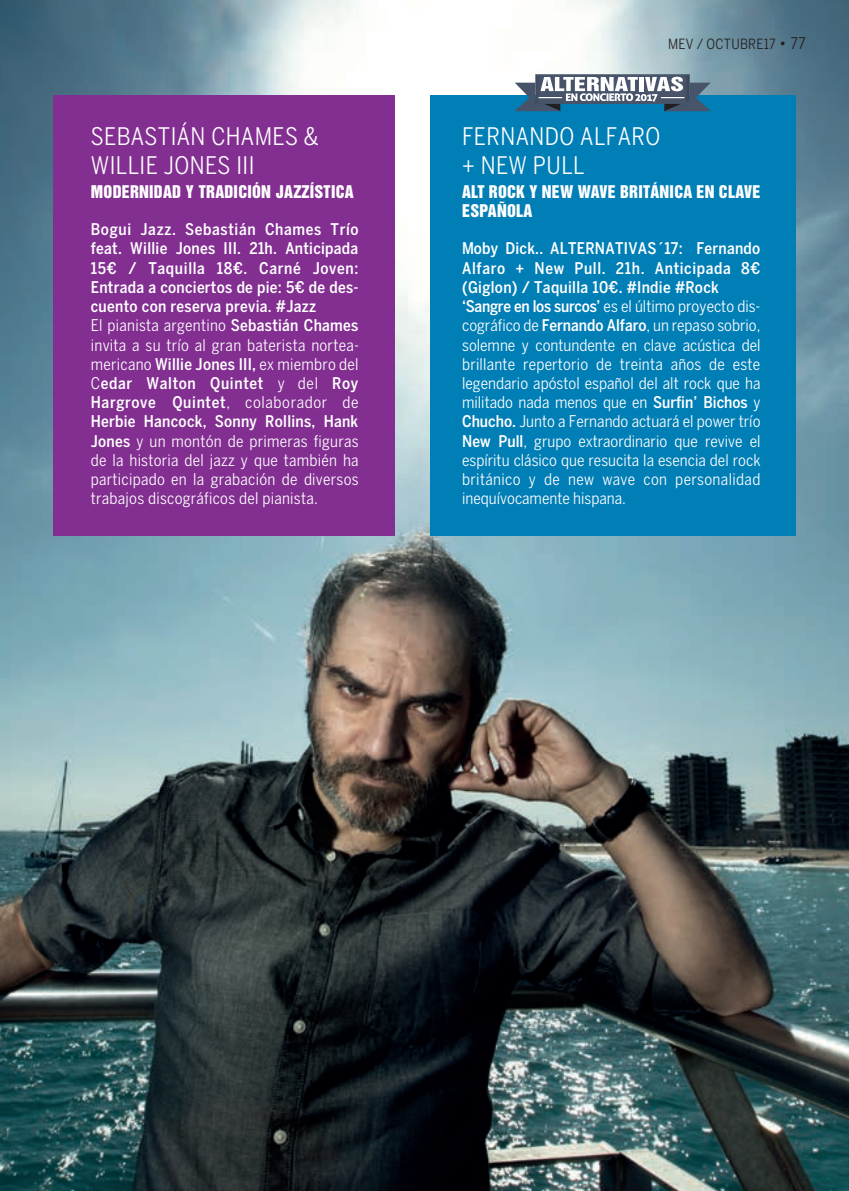
<style>
.page{position:relative;width:849px;height:1191px;background:#fff}
.page>*{position:absolute;margin:0;border:0;box-sizing:border-box;transform-origin:0 0}
.t1{font:condensed 24px/28.8px "Benton Sans";letter-spacing:.015em;color:#fff}
.t2{font:condensed 16px/19.2px "Benton Sans";color:#fff}
.t3{font:500 condensed 16px/19.2px "Benton Sans";letter-spacing:.015em;color:#fff}
.t4{font:16px/19.2px "Helvetica Inserat";letter-spacing:.015em;color:#fff}
.t5{font:condensed 14px "Benton Sans";letter-spacing:.015em;color:#231f20}
.s1{font-weight:400}
.s2{font-size:16px}
.s3{font-weight:500}
</style>
<div class="page">
<img style="left:0;top:0;width:849px;height:1190px">
<div style="left:53px;top:95px;width:341px;height:440px;background:#832f92"></div>
<div style="left:430px;top:95px;width:365px;height:440px;background:#007eb6"></div>
<svg style="left:515px;top:74px;width:195px;height:37px"></svg>
<h1 class="t1" style="left:91px;top:122px;width:229px">SEBASTIÁN CHAMES &amp;<br>WILLIE JONES III</h1>
<p class="t4" style="left:91px;top:183px;width:264px">MODERNIDAD Y TRADICIÓN JAZZÍSTICA</p>
<p class="t3" style="left:91px;top:220px;width:270px">Bogui Jazz. Sebastián Chames Trío feat. Willie Jones III. 21h. Anticipada 15€ / Taquilla 18€. Carné Joven:<br>Entrada a conciertos de pie: 5€ de des&shy;cuento con reserva previa. #Jazz<br><span class="s1">El pianista argentino</span> Sebastián Chames <span class="s1">invita a su trío al gran baterista nortea&shy;mericano</span> Willie Jones III, <span class="s1">ex miembro del C</span>edar Walton Quintet <span class="s1">y del</span> Roy Hargrove Quintet<span class="s1">, colaborador de </span>Herbie Hancock, Sonny Rollins, Hank Jones <span class="s1">y un montón de primeras figuras de la historia del jazz y que también ha participado en la grabación de diversos trabajos discográficos del pianista.</span></p>
<p class="t5" style="left:668px;top:36px;width:139px">MEV / OCTUBRE17 <span class="s2">• 77</span></p>
<h1 class="t1" style="left:462px;top:122px;width:200px">FERNANDO ALFARO + NEW PULL</h1>
<p class="t4" style="left:462px;top:183px;width:300px">ALT ROCK Y NEW WAVE BRITÁNICA EN CLAVE<br>ESPAÑOLA</p>
<p class="t2" style="left:462px;top:239px;width:300px"><span class="s3">Moby Dick.. ALTERNATIVAS´17: Fernando Alfaro + New Pull. 21h. Anticipada 8€ (Giglon) / Taquilla 10€. #Indie #Rock ‘Sangre en los surcos’</span> es el último proyecto dis&shy;cográfico de <span class="s3">Fernando Alfaro</span>, un repaso sobrio, solemne y contundente en clave acústica del brillante repertorio de treinta años de este legendario apóstol español del alt rock que ha militado nada menos que en <span class="s3">Surfin’ Bichos</span> y <span class="s3">Chucho.</span> Junto a Fernando actuará el power trío <span class="s3">New Pull</span>, grupo extraordinario que revive el espíritu clásico que resucita la esencia del rock británico y de new wave con personalidad inequívocamente hispana.</p>
</div>
